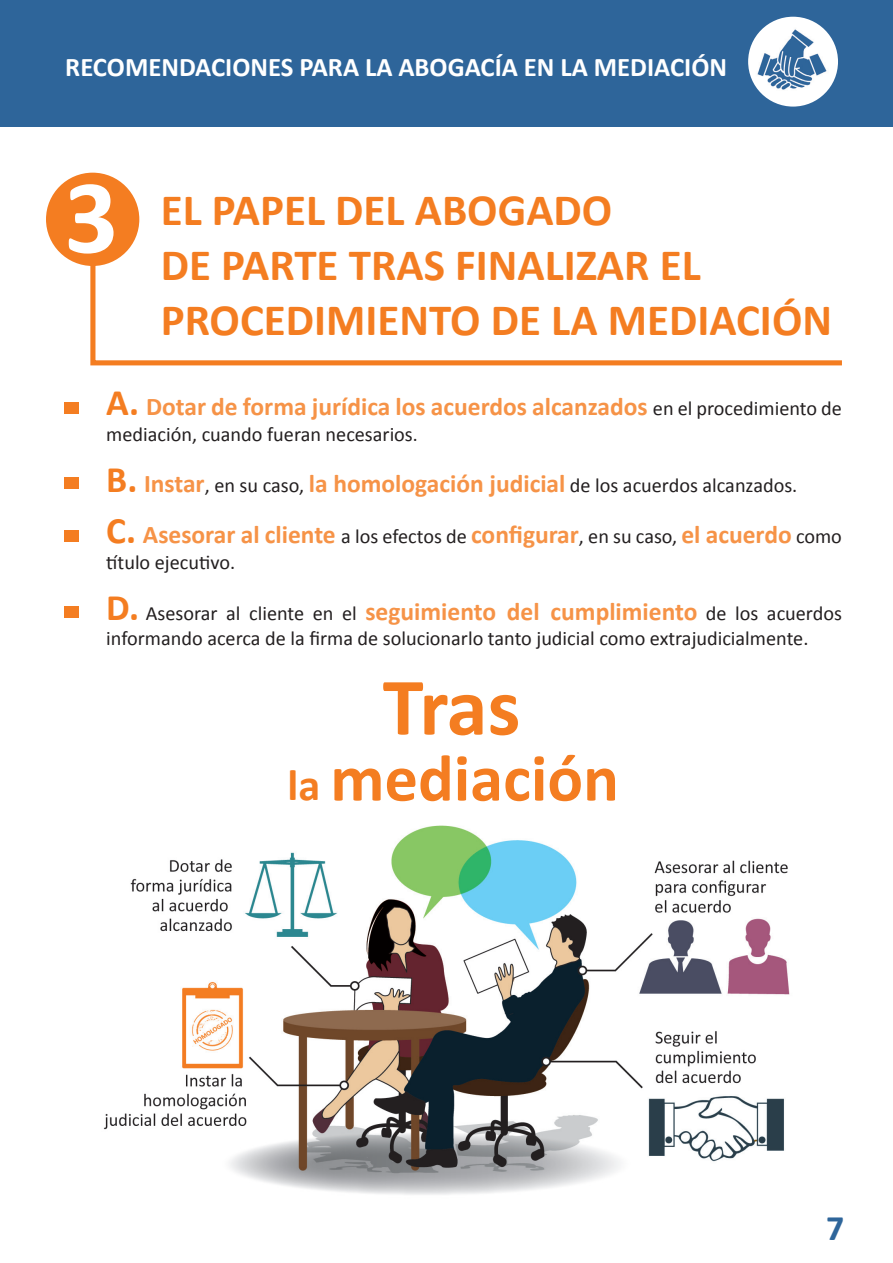
<style>
.page{position:relative;width:893px;height:1263px;background:#fff}
.page>*{position:absolute;margin:0;border:0;box-sizing:border-box;transform-origin:0 0}
.t1{font:700 106.05px "Calibri";color:#fff}
.t2{font:700 82.5px "Calibri";color:#f47d21}
.t3{font:700 66.6px "Calibri";color:#f47d21}
.t4{font:700 45px/54.9px "Calibri";color:#f47d21}
.t5{font:700 36px "Calibri";color:#2e659a}
.t6{font:700 27px "Calibri";color:#fff}
.t7{font:700 25.5px "Calibri";color:#f69347}
.t8{font:20.25px/25.5px "Calibri";color:#231f20}
.s1{font-size:37.5px;color:#f47d21}
.s2{font-weight:400;font-size:20.25px;color:#231f20}
.s3{font-size:19.5px}
.s4{font-weight:700;font-size:37.5px;color:#f47d21}
.s5{font-weight:700;font-size:25.5px;color:#f69347}
.s6{font-size:44.4px}
</style>
<div class="page">
<div style="left:0;top:0;width:893px;height:126px;background:#2e659a"></div>
<img style="left:746px;top:15px;width:94px;height:94px;border-radius:47px">
<div style="left:744px;top:13px;width:98px;height:98px;border:4px solid #2e659a;border-radius:50%"></div>
<img style="left:103px;top:825px;width:687px;height:370px">
<div style="left:46px;top:173px;width:93px;height:93px;background:#f47d21;border-radius:50%"></div>
<svg style="left:88px;top:260px;width:754px;height:106px"></svg>
<div style="left:64px;top:403px;width:15px;height:11px;background:#f47d21"></div>
<div style="left:64px;top:478px;width:15px;height:11px;background:#f47d21"></div>
<div style="left:64px;top:530px;width:15px;height:11px;background:#f47d21"></div>
<div style="left:64px;top:607px;width:15px;height:11px;background:#f47d21"></div>
<h3 class="t6" style="left:65px;top:49px;width:663px">RECOMENDACIONES PARA LA ABOGACÍA EN LA MEDIACIÓN</h3>
<p class="t1" style="left:64px;top:149px;width:55px">3</p>
<p class="t4" style="left:161px;top:182px;width:673px">EL PAPEL DEL ABOGADO<br>DE PARTE TRAS FINALIZAR EL<br>PROCEDIMIENTO DE LA MEDIACIÓN</p>
<p class="t7" style="left:106px;top:391px;width:737px"><span class="s1">A.</span> Dotar de forma jurídica los acuerdos alcanzados <span class="s2">en el procedimiento de</span></p>
<p class="t8" style="left:106px;top:422px;width:313px">mediación, cuando fueran necesarios<span class="s3">.</span></p>
<p class="t8" style="left:106px;top:473px;width:692px"><span class="s4">B.</span> <span class="s5">Instar</span>, en su caso, <span class="s5">la homologación judicial</span> de los acuerdos alcanzados.</p>
<p class="t7" style="left:106px;top:518px;width:737px"><span class="s1">C.</span> Asesorar al cliente <span class="s2">a los efectos de</span> configurar<span class="s2">, en su caso,</span> el acuerdo <span class="s2">como</span></p>
<p class="t8" style="left:106px;top:549px;width:130px">título ejecutivo.</p>
<p class="t8" style="left:106px;top:600px;width:737px"><span class="s4">D.</span> Asesorar al cliente en el <span class="s5">seguimiento del cumplimiento</span> de los acuerdos informando acerca de la firma de solucionarlo tanto judicial como extrajudicialmente.</p>
<p class="t2" style="left:383px;top:654px;width:139px">Tras</p>
<p class="t3" style="left:287px;top:736px;width:333px"><span class="s6">la</span> mediación</p>
<h3 class="t5" style="left:826px;top:1205px;width:20px">7</h3>
</div>
